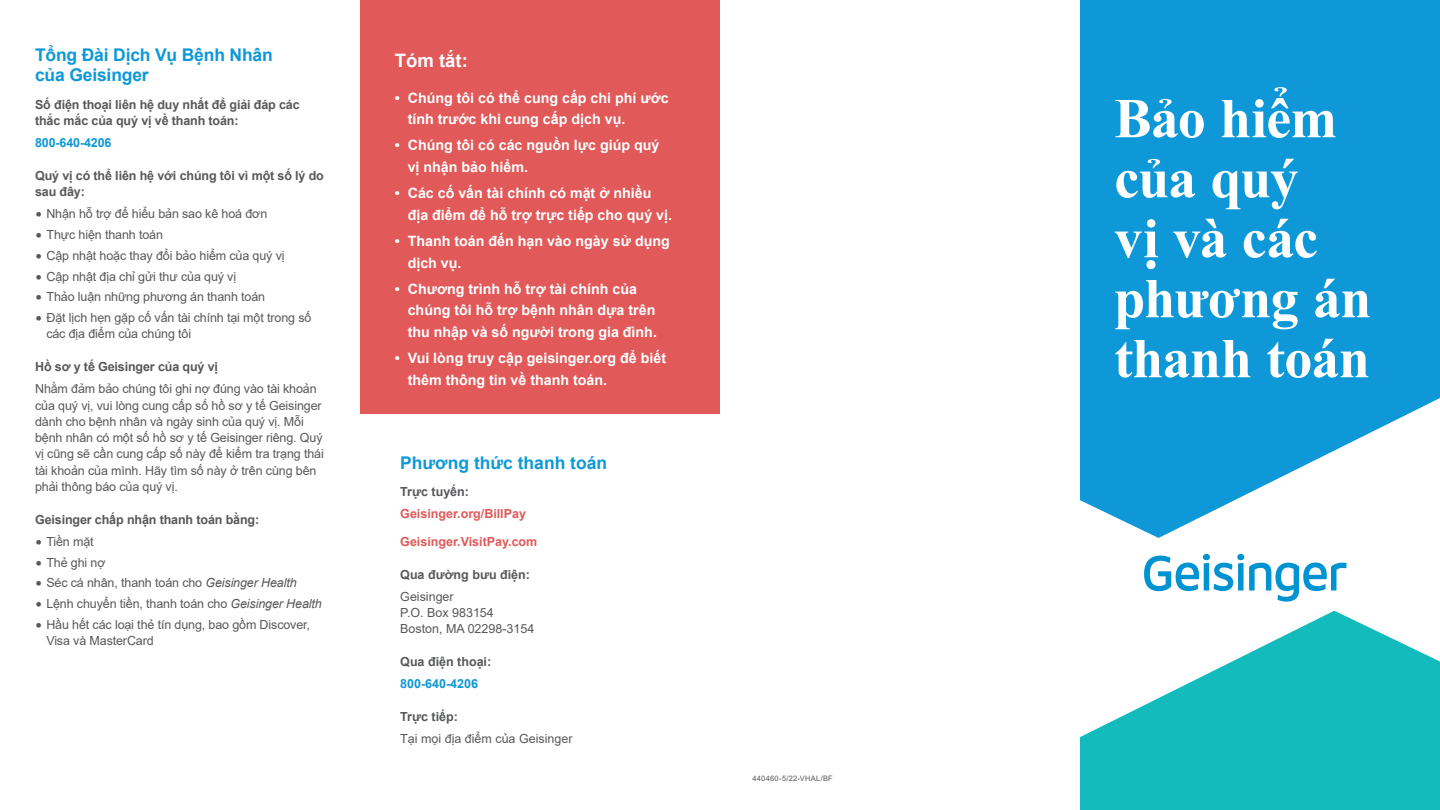
<style>
.page{position:relative;width:1440px;height:810px;background:#fff}
.page>*{position:absolute;margin:0;border:0;box-sizing:border-box;transform-origin:0 0}
.t1{font:700 56.25px/60px "Times New Roman";letter-spacing:-.015em;color:#fff}
.Copy{font:700 18.5px "Arial";color:#fff}
.Copy_subhead{font:700 17.5px/20px "Arial";letter-spacing:-.01em;color:#0e98d7}
.t2{font:700 14.25px/21.4px "Arial";color:#fff}
.Bullets{font:12.5px/16.2px "Arial";letter-spacing:-.01em;color:#57585a}
.Copy-2{font:12.5px/16.2px "Arial";letter-spacing:-.01em;color:#57585a}
.Bold_Copy{font:700 12.5px/16.2px "Arial";letter-spacing:-.01em;color:#57585a}
.Copy-3{font:700 12.5px "Arial";color:#e15959}
.Bold_Copy-2{font:700 12.5px "Arial";letter-spacing:-.01em;color:#0e98d7}
.Copy-4{font:700 12.5px "Arial";color:#0e98d7}
.t3{font:7.5px "Arial";letter-spacing:.035em;color:#57585a}
.s1{font-family:"Lato"}
.s2{font-style:italic}
</style>
<div class="page">
<svg style="left:1080px;top:0;width:360px;height:538px;background:#26a2db"></svg>
<svg style="left:1080px;top:611px;width:360px;height:199px;fill:#14bbbd"></svg>
<div style="left:360px;top:0;width:360px;height:414px;background:#e15959"></div>
<svg style="left:1144px;top:554px;width:203px;height:48px"></svg>
<p class="Copy_subhead" style="left:35px;top:46px;width:239px">Tổng Đài Dịch Vụ Bệnh Nhân của Geisinger</p>
<p class="Bold_Copy" style="left:35px;top:97px;width:266px">Số điện thoại liên hệ duy nhất để giải đáp các thắc mắc của quý vị về thanh toán:</p>
<p class="Bold_Copy-2" style="left:35px;top:134px;width:78px">800-640-4206</p>
<p class="Bold_Copy" style="left:35px;top:168px;width:290px">Quý vị có thể liên hệ với chúng tôi vì một số lý do sau đây:</p>
<p class="Bullets" style="left:35px;top:206px;width:234px"><span class="s1">•</span> Nhận hỗ trợ để hiểu bản sao kê hoá đơn</p>
<p class="Bullets" style="left:35px;top:227px;width:129px"><span class="s1">•</span> Thực hiện thanh toán</p>
<p class="Bullets" style="left:35px;top:247px;width:251px"><span class="s1">•</span> Cập nhật hoặc thay đổi bảo hiểm của quý vị</p>
<p class="Bullets" style="left:35px;top:268px;width:203px"><span class="s1">•</span> Cập nhật địa chỉ gửi thư của quý vị</p>
<p class="Bullets" style="left:35px;top:289px;width:232px"><span class="s1">•</span> Thảo luận những phương án thanh toán</p>
<p class="Bullets" style="left:46px;top:310px;width:267px;text-indent:-11px"><span class="s1">•</span> Đặt lịch hẹn gặp cố vấn tài chính tại một trong số các địa điểm của chúng tôi</p>
<p class="Bold_Copy" style="left:35px;top:359px;width:184px">Hồ sơ y tế Geisinger của quý vị</p>
<p class="Copy-2" style="left:35px;top:381px;width:290px">Nhằm đảm bảo chúng tôi ghi nợ đúng vào tài khoản của quý vị, vui lòng cung cấp số hồ sơ y tế Geisinger dành cho bệnh nhân và ngày sinh của quý vị. Mỗi bệnh nhân có một số hồ sơ y tế Geisinger riêng. Quý vị cũng sẽ cần cung cấp số này để kiểm tra trạng thái tài khoản của mình. Hãy tìm số này ở trên cùng bên phải thông báo của quý vị.</p>
<p class="Bold_Copy" style="left:35px;top:512px;width:226px">Geisinger chấp nhận thanh toán bằng:</p>
<p class="Bullets" style="left:35px;top:533px;width:60px"><span class="s1">•</span> Tiền mặt</p>
<p class="Bullets" style="left:35px;top:554px;width:72px"><span class="s1">•</span> Thẻ ghi nợ</p>
<p class="Bullets" style="left:35px;top:575px;width:263px"><span class="s1">•</span> Séc cá nhân, thanh toán cho <span class="s2">Geisinger Health</span></p>
<p class="Bullets" style="left:35px;top:596px;width:288px"><span class="s1">•</span> Lệnh chuyển tiền, thanh toán cho <span class="s2">Geisinger Health</span></p>
<p class="Bullets" style="left:46px;top:616px;width:265px;text-indent:-11px"><span class="s1">•</span> Hầu hết các loại thẻ tín dụng, bao gồm Discover,<br>Visa và MasterCard</p>
<p class="Copy" style="left:395px;top:47px;width:75px">Tóm tắt:</p>
<p class="t2" style="left:408px;top:87px;width:263px;text-indent:-13px">• Chúng tôi có thể cung cấp chi phí ước tính trước khi cung cấp dịch vụ.</p>
<p class="t2" style="left:408px;top:135px;width:253px;text-indent:-13px">• Chúng tôi có các nguồn lực giúp quý vị nhận bảo hiểm.</p>
<p class="t2" style="left:408px;top:183px;width:266px;text-indent:-13px">• Các cố vấn tài chính có mặt ở nhiều địa điểm để hỗ trợ trực tiếp cho quý vị.</p>
<p class="t2" style="left:408px;top:231px;width:264px;text-indent:-13px">• Thanh toán đến hạn vào ngày sử dụng dịch vụ.</p>
<p class="t2" style="left:408px;top:279px;width:251px;text-indent:-13px">• Chương trình hỗ trợ tài chính của chúng tôi hỗ trợ bệnh nhân dựa trên thu nhập và số người trong gia đình.</p>
<p class="t2" style="left:408px;top:348px;width:260px;text-indent:-13px">• Vui lòng truy cập geisinger.org để biết thêm thông tin về thanh toán.</p>
<p class="Copy_subhead" style="left:400px;top:453px;width:208px">Phương thức thanh toán</p>
<p class="Bold_Copy" style="left:400px;top:484px;width:70px">Trực tuyến:</p>
<p class="Copy-3" style="left:400px;top:505px;width:127px">Geisinger.org/BillPay</p>
<p class="Copy-3" style="left:400px;top:533px;width:139px">Geisinger.VisitPay.com</p>
<p class="Bold_Copy" style="left:400px;top:567px;width:131px">Qua đường bưu điện:</p>
<p class="Copy-2" style="left:400px;top:588px;width:136px">Geisinger<br>P.O. Box 983154<br>Boston, MA 02298-3154</p>
<p class="Bold_Copy" style="left:400px;top:654px;width:92px">Qua điện thoại:</p>
<p class="Copy-4" style="left:400px;top:675px;width:79px">800-640-4206</p>
<p class="Bold_Copy" style="left:400px;top:709px;width:59px">Trực tiếp:</p>
<p class="Copy-2" style="left:400px;top:731px;width:174px">Tại mọi địa điểm của Geisinger</p>
<p class="t3" style="left:752px;top:773px;width:82px">440460-5/22-VHAL/BF</p>
<p class="t1" style="left:1114px;top:87px;width:259px">Bảo hiểm của quý<br>vị và các phương án thanh toán</p>
</div>
